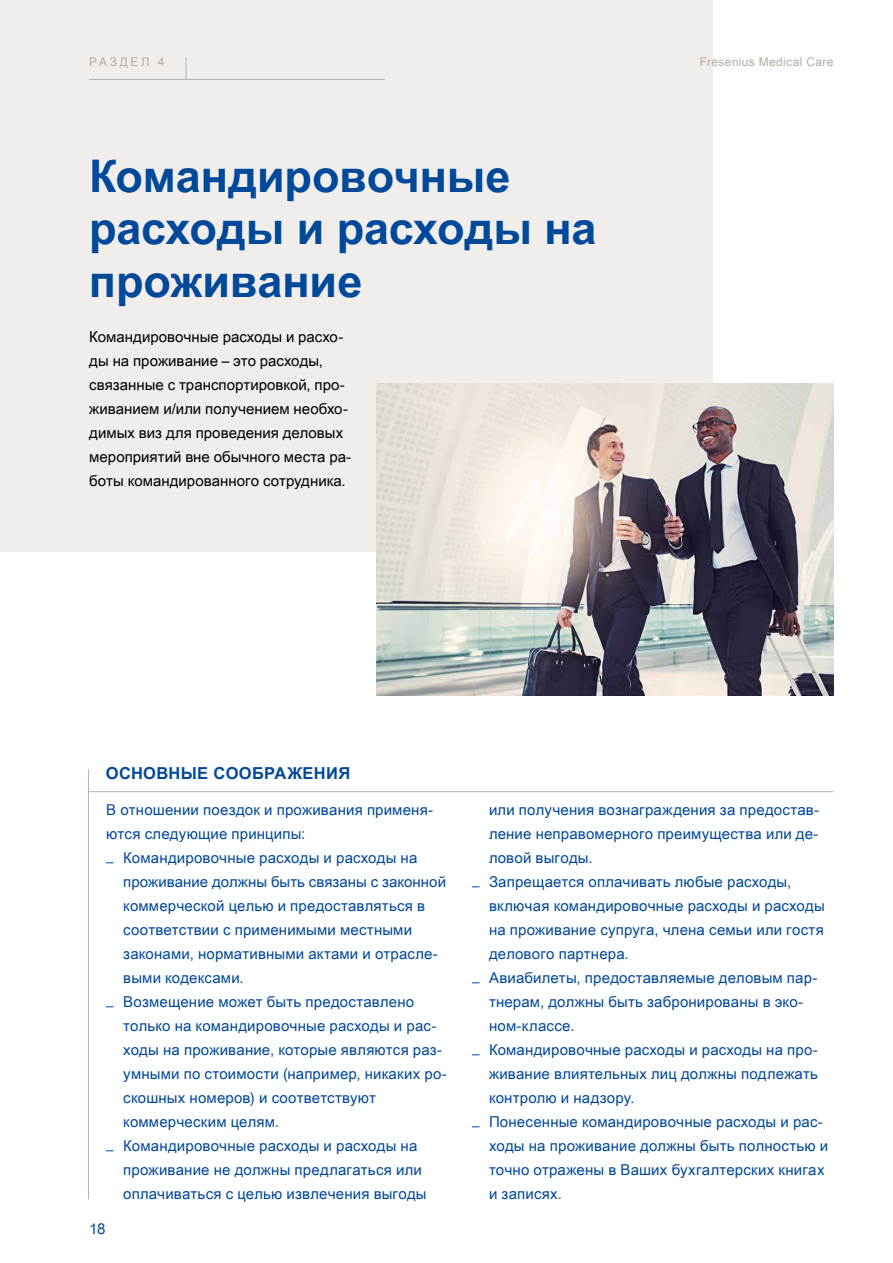
<style>
.page{position:relative;width:893px;height:1263px;background:#fff}
.page>*{position:absolute;margin:0;border:0;box-sizing:border-box;transform-origin:0 0}
.t1{font:700 45px/52.5px "Arial Unicode MS";letter-spacing:-.005em;color:#00489a}
.t2{font:700 16.5px "Arial Unicode MS";letter-spacing:.02em;color:#00489a}
.t3{font:15px/24px "Arial Unicode MS";letter-spacing:.01em;color:#00489a}
.t4{font:15px/24px "Arial Unicode MS";color:#000}
.t5{font:12px "Arial Unicode MS";letter-spacing:.03em;color:#b5aba1}
.s1{font-family:"Interstate";font-weight:300}
</style>
<div class="page">
<div style="left:0;top:0;width:713px;height:551px;background:#f0edeb"></div>
<img style="left:376px;top:383px;width:457px;height:312px">
<hr style="left:89px;top:79px;width:296px;height:1px;background:#b3b2b2">
<svg style="left:186px;top:57px;width:1px;height:22px"></svg>
<hr style="left:88px;top:769px;width:1px;height:430px;background:#b3b2b2">
<hr style="left:89px;top:791px;width:744px;height:1px;background:#b3b2b2">
<p class="t5" style="left:89px;top:53px;width:77px">РАЗДЕЛ 4</p>
<p class="t5" style="left:700px;top:53px;width:135px">Fresenius Medical Care</p>
<h1 class="t1" style="left:89px;top:151px;width:509px">Командировочные расходы и расходы на проживание</h1>
<p class="t4" style="left:89px;top:325px;width:263px">Командировочные расходы и расхо&shy;ды на проживание – это расходы, связанные с транспортировкой, про&shy;живанием и/или получением необхо&shy;димых виз для проведения деловых мероприятий вне обычного места ра&shy;боты командированного сотрудника.</p>
<p class="t2" style="left:106px;top:761px;width:246px">ОСНОВНЫЕ СООБРАЖЕНИЯ</p>
<p class="t3" style="left:106px;top:797px;width:328px">В отношении поездок и проживания применя&shy;ются следующие принципы:<br><span class="s1">_</span> Командировочные расходы и расходы на</p>
<p class="t3" style="left:123px;top:869px;width:324px">проживание должны быть связаны с законной</p>
<p class="t3" style="left:123px;top:893px;width:303px">коммерческой целью и предоставляться в</p>
<p class="t3" style="left:123px;top:917px;width:290px">соответствии с применимыми местными</p>
<p class="t3" style="left:123px;top:941px;width:316px">законами, нормативными актами и отрасле-</p>
<p class="t3" style="left:123px;top:965px;width:122px">выми кодексами.</p>
<p class="t3" style="left:106px;top:989px;width:309px"><span class="s1">_</span> Возмещение может быть предоставлено</p>
<p class="t3" style="left:123px;top:1013px;width:315px">только на командировочные расходы и рас-</p>
<p class="t3" style="left:123px;top:1037px;width:320px">ходы на проживание, которые являются раз-</p>
<p class="t3" style="left:123px;top:1061px;width:325px">умными по стоимости (например, никаких ро-</p>
<p class="t3" style="left:123px;top:1085px;width:254px">скошных номеров) и соответствуют</p>
<p class="t3" style="left:123px;top:1109px;width:157px">коммерческим целям.</p>
<p class="t3" style="left:106px;top:1133px;width:313px"><span class="s1">_</span> Командировочные расходы и расходы на</p>
<p class="t3" style="left:123px;top:1157px;width:300px">проживание не должны предлагаться или</p>
<p class="t3" style="left:123px;top:1181px;width:305px">оплачиваться с целью извлечения выгоды</p>
<p class="t3" style="left:89px;top:1216px;width:18px">18</p>
<p class="t3" style="left:489px;top:797px;width:332px">или получения вознаграждения за предостав-</p>
<p class="t3" style="left:489px;top:821px;width:331px">ление неправомерного преимущества или де-</p>
<p class="t3" style="left:489px;top:845px;width:105px">ловой выгоды.</p>
<p class="t3" style="left:472px;top:869px;width:321px"><sup>_</sup> Запрещается оплачивать любые расходы,</p>
<p class="t3" style="left:489px;top:893px;width:337px">включая командировочные расходы и расходы</p>
<p class="t3" style="left:489px;top:917px;width:336px">на проживание супруга, члена семьи или гостя</p>
<p class="t3" style="left:489px;top:941px;width:141px">делового партнера.</p>
<p class="t3" style="left:472px;top:965px;width:347px"><span class="s1">_</span> Авиабилеты, предоставляемые деловым пар-</p>
<p class="t3" style="left:489px;top:989px;width:316px">тнерам, должны быть забронированы в эко-</p>
<p class="t3" style="left:489px;top:1013px;width:87px">ном-классе.</p>
<p class="t3" style="left:472px;top:1037px;width:347px"><span class="s1">_</span> Командировочные расходы и расходы на про-</p>
<p class="t3" style="left:489px;top:1061px;width:330px">живание влиятельных лиц должны подлежать</p>
<p class="t3" style="left:489px;top:1085px;width:147px">контролю и надзору.</p>
<p class="t3" style="left:472px;top:1109px;width:352px"><span class="s1">_</span> Понесенные командировочные расходы и рас-</p>
<p class="t3" style="left:489px;top:1133px;width:341px">ходы на проживание должны быть полностью и</p>
<p class="t3" style="left:489px;top:1157px;width:337px">точно отражены в Ваших бухгалтерских книгах</p>
<p class="t3" style="left:489px;top:1181px;width:75px">и записях.</p>
</div>
